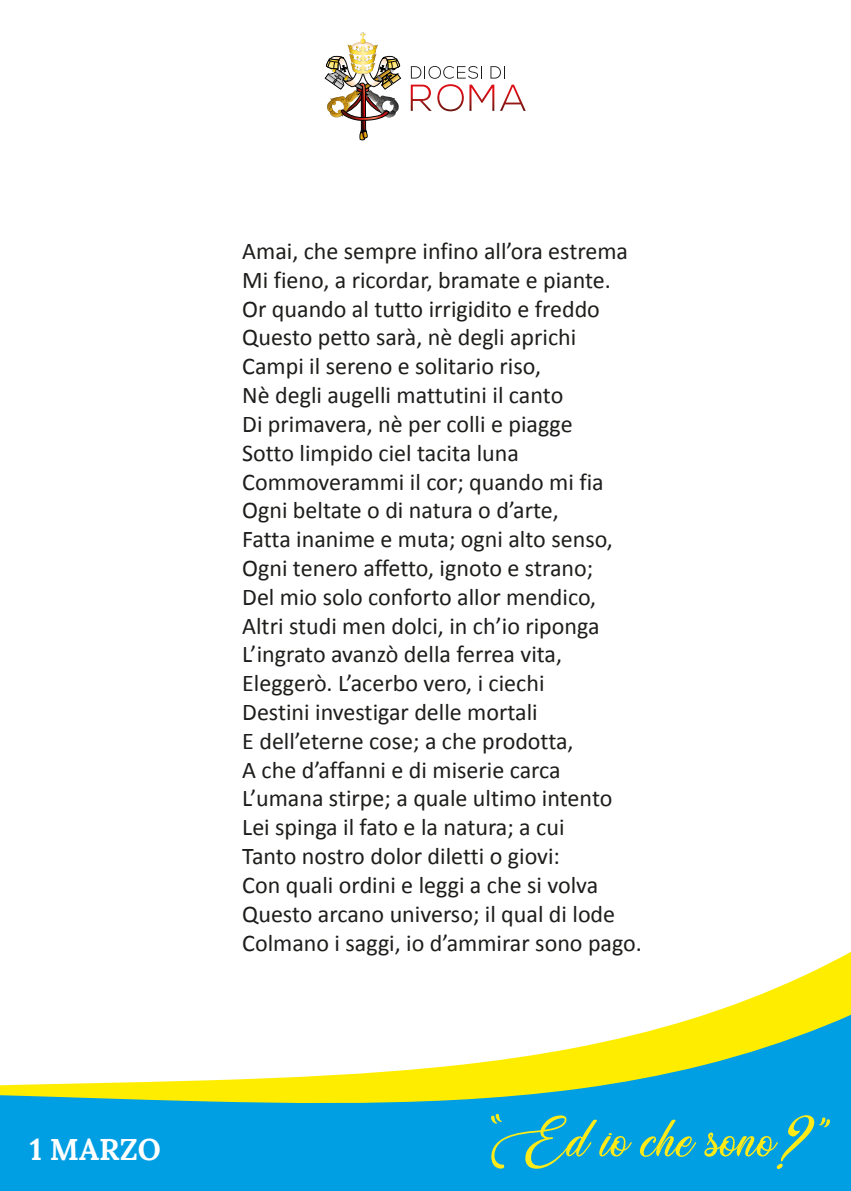
<style>
.page{position:relative;width:851px;height:1191px;background:#fff}
.page>*{position:absolute;margin:0;border:0;box-sizing:border-box;transform-origin:0 0}
.t1{font:52px "Weather Sunday Personal Use";color:#feeb17}
.t2{font:30px "Lora";color:#fff}
.t3{font:24px/28.8px "Calibri";color:#1d1d1b}
</style>
<div class="page">
<div style="left:0;top:1104px;width:850px;height:87px;background:#009fe3"></div>
<svg style="left:0;top:952px;width:850px;height:152px"></svg>
<svg style="left:490px;top:1113px;width:12px;height:10px"></svg>
<svg style="left:819px;top:1117px;width:11px;height:10px"></svg>
<img style="left:325px;top:33px;width:75px;height:108px">
<svg style="left:410px;top:66px;width:115px;height:45px"></svg>
<p class="t2" style="left:30px;top:1127px;width:133px">1 MARZO</p>
<p class="t3" style="left:242px;top:237px;width:401px">Amai, che sempre infino all’ora estrema Mi fieno, a ricordar, bramate e piante.<br>Or quando al tutto irrigidito e freddo Questo petto sarà, nè degli aprichi Campi il sereno e solitario riso,<br>Nè degli augelli mattutini il canto<br>Di primavera, nè per colli e piagge<br>Sotto limpido ciel tacita luna Commoverammi il cor; quando mi fia Ogni beltate o di natura o d’arte,<br>Fatta inanime e muta; ogni alto senso, Ogni tenero affetto, ignoto e strano;<br>Del mio solo conforto allor mendico, Altri studi men dolci, in ch’io riponga L’ingrato avanzò della ferrea vita, Eleggerò. L’acerbo vero, i ciechi<br>Destini investigar delle mortali<br>E dell’eterne cose; a che prodotta,<br>A che d’affanni e di miserie carca L’umana stirpe; a quale ultimo intento Lei spinga il fato e la natura; a cui<br>Tanto nostro dolor diletti o giovi:<br>Con quali ordini e leggi a che si volva Questo arcano universo; il qual di lode Colmano i saggi, io d’ammirar sono pago.</p>
<h1 class="t1" style="left:490px;top:1107px;width:328px">Ed io che sono?</h1>
</div>
